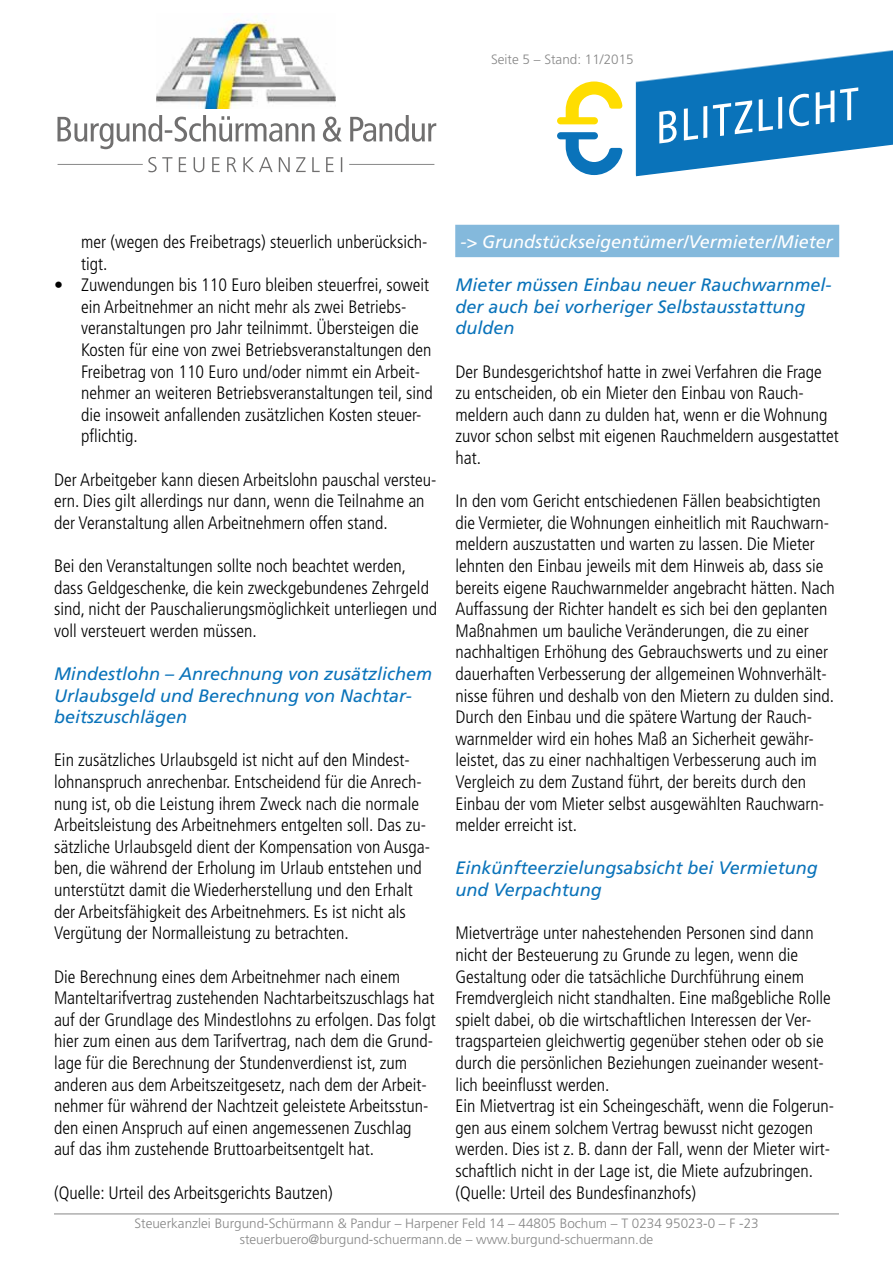
<style>
.page{position:relative;width:893px;height:1263px;background:#fff}
.page>*{position:absolute;margin:0;border:0;box-sizing:border-box;transform-origin:0 0}
.t1{font:condensed 45px "Frutiger";color:#fff}
.t2{font:300 condensed 18px/21.6px "Frutiger";color:#000}
.t3{font:italic 18px/21.6px "Frutiger";color:#0a73ba}
.t4{font:italic 18px "Frutiger";color:#fff}
.t5{font:300 13.5px/16.5px "Frutiger";color:#878787;text-align:center}
</style>
<div class="page">
<svg style="left:323px;top:117px;width:19px;height:25px"></svg>
<svg style="left:350px;top:115px;width:86px;height:27px"></svg>
<svg style="left:57px;top:115px;width:258px;height:34px"></svg>
<svg style="left:148px;top:157px;width:194px;height:15px"></svg>
<hr style="left:349px;top:164px;width:85px;height:1px;background:#878787">
<hr style="left:58px;top:164px;width:85px;height:1px;background:#878787">
<img style="left:157px;top:19px;width:178px;height:90px">
<hr style="left:54px;top:1213px;width:785px;height:1px;background:#878787">
<svg style="left:635px;top:50px;width:258px;height:127px"></svg>
<svg style="left:557px;top:81px;width:65px;height:43px"></svg>
<svg style="left:557px;top:132px;width:65px;height:43px"></svg>
<div style="left:455px;top:225px;width:384px;height:32px;background:#84b9dc"></div>
<p class="t5" style="left:491px;top:51px;width:144px">Seite 5 – Stand: 11/2015</p>
<h1 class="t1" style="left:651px;top:102px;width:206px;rotate:-7deg">BLITZLICHT</h1>
<p class="t2" style="left:81px;top:231px;width:348px">mer (wegen des Freibetrags) steuerlich unberücksich&shy;tigt.</p>
<p class="t2" style="left:81px;top:274px;width:353px;text-indent:-27px">• Zuwendungen bis 110 Euro bleiben steuerfrei, soweit ein Arbeitnehmer an nicht mehr als zwei Betriebs&shy;veranstaltungen pro Jahr teilnimmt. Übersteigen die Kosten für eine von zwei Betriebsveranstaltungen den Freibetrag von 110 Euro und/oder nimmt ein Arbeit&shy;nehmer an weiteren Betriebsveranstaltungen teil, sind die insoweit anfallenden zusätzlichen Kosten steuer&shy;pflichtig.</p>
<p class="t2" style="left:54px;top:469px;width:384px">Der Arbeitgeber kann diesen Arbeitslohn pauschal versteu&shy;ern. Dies gilt allerdings nur dann, wenn die Teilnahme an der Veranstaltung allen Arbeitnehmern offen stand.</p>
<p class="t2" style="left:54px;top:555px;width:385px">Bei den Veranstaltungen sollte noch beachtet werden, dass Geldgeschenke, die kein zweckgebundenes Zehrgeld sind, nicht der Pauschalierungsmöglichkeit unterliegen und voll versteuert werden müssen.</p>
<p class="t3" style="left:54px;top:663px;width:380px">Mindestlohn – Anrechnung von zusätzlichem<br>Urlaubsgeld und Berechnung von Nachtar&shy;beitszuschlägen</p>
<p class="t2" style="left:54px;top:750px;width:378px">Ein zusätzliches Urlaubsgeld ist nicht auf den Mindest&shy;lohnanspruch anrechenbar. Entscheidend für die Anrech&shy;nung ist, ob die Leistung ihrem Zweck nach die normale Arbeitsleistung des Arbeitnehmers entgelten soll. Das zu&shy;sätzliche Urlaubsgeld dient der Kompensation von Ausga&shy;ben, die während der Erholung im Urlaub entstehen und unterstützt damit die Wiederherstellung und den Erhalt der Arbeitsfähigkeit des Arbeitnehmers. Es ist nicht als Vergütung der Normalleistung zu betrachten.</p>
<p class="t2" style="left:54px;top:966px;width:383px">Die Berechnung eines dem Arbeitnehmer nach einem Manteltarifvertrag zustehenden Nachtarbeitszuschlags hat auf der Grundlage des Mindestlohns zu erfolgen. Das folgt hier zum einen aus dem Tarifvertrag, nach dem die Grund&shy;lage für die Berechnung der Stundenverdienst ist, zum anderen aus dem Arbeitszeitgesetz, nach dem der Arbeit&shy;nehmer für während der Nachtzeit geleistete Arbeitsstun&shy;den einen Anspruch auf einen angemessenen Zuschlag auf das ihm zustehende Bruttoarbeitsentgelt hat.</p>
<p class="t2" style="left:54px;top:1182px;width:280px">(Quelle: Urteil des Arbeitsgerichts Bautzen)</p>
<p class="t4" style="left:460px;top:231px;width:374px">-&gt; Grundstückseigentümer/Vermieter/Mieter</p>
<p class="t3" style="left:455px;top:274px;width:378px">Mieter müssen Einbau neuer Rauchwarnmel&shy;der auch bei vorheriger Selbstausstattung dulden</p>
<p class="t2" style="left:455px;top:361px;width:385px">Der Bundesgerichtshof hatte in zwei Verfahren die Frage zu entscheiden, ob ein Mieter den Einbau von Rauch&shy;meldern auch dann zu dulden hat, wenn er die Wohnung zuvor schon selbst mit eigenen Rauchmeldern ausgestattet hat.</p>
<p class="t2" style="left:455px;top:490px;width:381px">In den vom Gericht entschiedenen Fällen beabsichtigten die Vermieter, die Wohnungen einheitlich mit Rauchwarn&shy;meldern auszustatten und warten zu lassen. Die Mieter lehnten den Einbau jeweils mit dem Hinweis ab, dass sie bereits eigene Rauchwarnmelder angebracht hätten. Nach Auffassung der Richter handelt es sich bei den geplanten Maßnahmen um bauliche Veränderungen, die zu einer nachhaltigen Erhöhung des Gebrauchswerts und zu einer dauerhaften Verbesserung der allgemeinen Wohnverhält&shy;nisse führen und deshalb von den Mietern zu dulden sind.<br>Durch den Einbau und die spätere Wartung der Rauch&shy;warnmelder wird ein hohes Maß an Sicherheit gewähr&shy;leistet, das zu einer nachhaltigen Verbesserung auch im Vergleich zu dem Zustand führt, der bereits durch den Einbau der vom Mieter selbst ausgewählten Rauchwarn&shy;melder erreicht ist.</p>
<p class="t3" style="left:455px;top:857px;width:364px">Einkünfteerzielungsabsicht bei Vermietung und Verpachtung</p>
<p class="t2" style="left:455px;top:922px;width:380px">Mietverträge unter nahestehenden Personen sind dann nicht der Besteuerung zu Grunde zu legen, wenn die Gestaltung oder die tatsächliche Durchführung einem Fremdvergleich nicht standhalten. Eine maßgebliche Rolle spielt dabei, ob die wirtschaftlichen Interessen der Ver&shy;tragsparteien gleichwertig gegenüber stehen oder ob sie durch die persönlichen Beziehungen zueinander wesent&shy;lich beeinflusst werden.<br>Ein Mietvertrag ist ein Scheingeschäft, wenn die Folgerun&shy;gen aus einem solchem Vertrag bewusst nicht gezogen werden. Dies ist z. B. dann der Fall, wenn der Mieter wirt&shy;schaftlich nicht in der Lage ist, die Miete aufzubringen. (Quelle: Urteil des Bundesfinanzhofs)</p>
<p class="t5" style="left:134px;top:1215px;width:626px">Steuerkanzlei Burgund-Schürmann &amp; Pandur – Harpener Feld 14 – 44805 Bochum – T 0234 95023-0 – F -23 steuerbuero@burgund-schuermann.de – www.burgund-schuermann.de</p>
</div>
